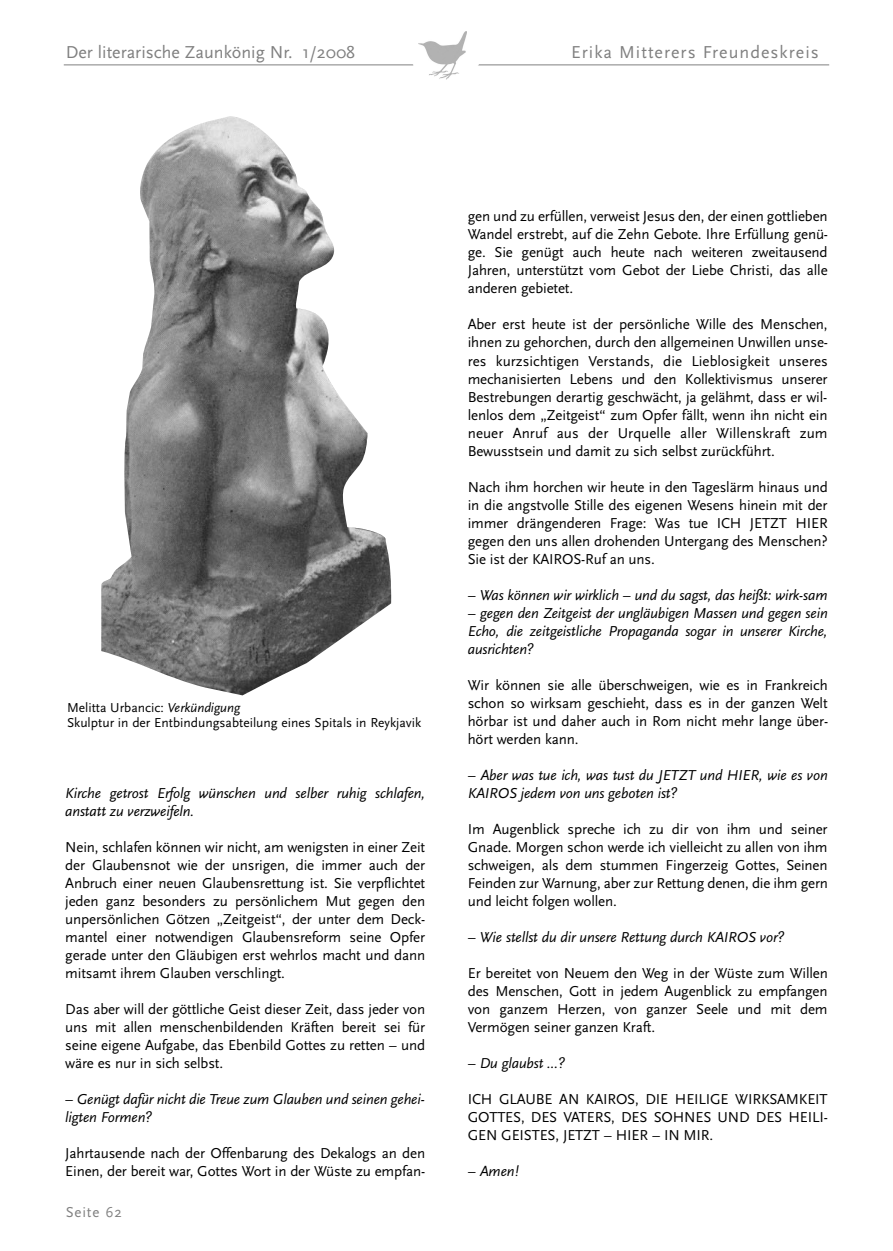
<style>
.page{position:relative;width:893px;height:1251px;background:#fff}
.page>*{position:absolute;margin:0;border:0;box-sizing:border-box;transform-origin:0 0}
.t1{font:18px "Scala Sans";color:#808080}
.t2{font:18px "Scala Sans";letter-spacing:.055em;color:#808080}
.t3{font:15px/18px "Scala Sans";letter-spacing:-.01em;color:#000;text-align:justify}
.t4{font:italic 15px/18px "Scala Sans";letter-spacing:-.01em;color:#000}
.t5{font:15px "Scala Sans";letter-spacing:.055em;color:#808080}
.t6{font:13.5px/15px "Scala Sans";color:#000}
.s1{font-style:italic}
</style>
<div class="page">
<hr style="left:64px;top:65px;width:765px;height:1px;background:#808080">
<div style="left:411px;top:19px;width:69px;height:69px;background:#fff;border-radius:50%"></div>
<img style="left:419px;top:31px;width:47px;height:48px">
<div style="left:411px;top:19px;width:69px;height:69px;border:1px solid #fff;border-radius:50%"></div>
<img style="left:101px;top:116px;width:290px;height:579px">
<p class="t1" style="left:66px;top:41px;width:291px">Der literarische Zaunkönig Nr. 1/2008</p>
<p class="t2" style="left:571px;top:41px;width:249px">Erika Mitterers Freundeskreis</p>
<p class="t6" style="left:67px;top:699px;width:356px">Melitta Urbancic: <span class="s1">Verkündigung<br></span>Skulptur in der Entbindungsabteilung eines Spitals in Reykjavik</p>
<p class="t4" style="left:65px;top:783px;width:361px">Kirche getrost Erfolg wünschen und selber ruhig schlafen, anstatt zu verzweifeln.</p>
<p class="t3" style="left:65px;top:837px;width:361px">Nein, schlafen können wir nicht, am wenigsten in einer Zeit der Glaubensnot wie der unsrigen, die immer auch der Anbruch einer neuen Glaubensrettung ist. Sie verpflichtet jeden ganz besonders zu persönlichem Mut gegen den unpersönlichen Götzen „Zeitgeist“, der unter dem Deck&shy;mantel einer notwendigen Glaubensreform seine Opfer gerade unter den Gläubigen erst wehrlos macht und dann mitsamt ihrem Glauben verschlingt.</p>
<p class="t3" style="left:65px;top:999px;width:361px">Das aber will der göttliche Geist dieser Zeit, dass jeder von uns mit allen menschenbildenden Kräften bereit sei für seine eigene Aufgabe, das Ebenbild Gottes zu retten – und wäre es nur in sich selbst.</p>
<p class="t4" style="left:65px;top:1089px;width:361px">– Genügt dafür nicht die Treue zum Glauben und seinen gehei&shy;ligten Formen?</p>
<p class="t3" style="left:65px;top:1143px;width:361px">Jahrtausende nach der Offenbarung des Dekalogs an den<br>Einen, der bereit war, Gottes Wort in der Wüste zu empfan-</p>
<p class="t5" style="left:66px;top:1202px;width:58px">Seite 62</p>
<p class="t3" style="left:468px;top:207px;width:362px">gen und zu erfüllen, verweist Jesus den, der einen gottlieben Wandel erstrebt, auf die Zehn Gebote. Ihre Erfüllung genü&shy;ge. Sie genügt auch heute nach weiteren zweitausend Jahren, unterstützt vom Gebot der Liebe Christi, das alle anderen gebietet.</p>
<p class="t3" style="left:468px;top:315px;width:362px">Aber erst heute ist der persönliche Wille des Menschen, ihnen zu gehorchen, durch den allgemeinen Unwillen unse&shy;res kurzsichtigen Verstands, die Lieblosigkeit unseres mechanisierten Lebens und den Kollektivismus unserer Bestrebungen derartig geschwächt, ja gelähmt, dass er wil&shy;lenlos dem „Zeitgeist“ zum Opfer fällt, wenn ihn nicht ein neuer Anruf aus der Urquelle aller Willenskraft zum Bewusstsein und damit zu sich selbst zurückführt.</p>
<p class="t3" style="left:468px;top:477px;width:362px">Nach ihm horchen wir heute in den Tageslärm hinaus und in die angstvolle Stille des eigenen Wesens hinein mit der immer drängenderen Frage: Was tue ICH JETZT HIER gegen den uns allen drohenden Untergang des Menschen?<br>Sie ist der KAIROS-Ruf an uns.</p>
<p class="t4" style="left:468px;top:585px;width:361px">– Was können wir wirklich – und du sagst, das heißt: wirk-sam</p>
<p class="t4" style="left:468px;top:603px;width:361px;text-align:justify">– gegen den Zeitgeist der ungläubigen Massen und gegen sein Echo, die zeitgeistliche Propaganda sogar in unserer Kirche, ausrichten?</p>
<p class="t3" style="left:468px;top:675px;width:362px">Wir können sie alle überschweigen, wie es in Frankreich schon so wirksam geschieht, dass es in der ganzen Welt hörbar ist und daher auch in Rom nicht mehr lange über&shy;hört werden kann.</p>
<p class="t4" style="left:468px;top:765px;width:361px">– Aber was tue ich, was tust du JETZT und HIER, wie es von<br>KAIROS jedem von uns geboten ist?</p>
<p class="t3" style="left:468px;top:819px;width:362px">Im Augenblick spreche ich zu dir von ihm und seiner Gnade. Morgen schon werde ich vielleicht zu allen von ihm schweigen, als dem stummen Fingerzeig Gottes, Seinen Feinden zur Warnung, aber zur Rettung denen, die ihm gern und leicht folgen wollen.</p>
<p class="t4" style="left:468px;top:927px;width:318px">– Wie stellst du dir unsere Rettung durch KAIROS vor?</p>
<p class="t3" style="left:468px;top:963px;width:362px">Er bereitet von Neuem den Weg in der Wüste zum Willen des Menschen, Gott in jedem Augenblick zu empfangen von ganzem Herzen, von ganzer Seele und mit dem Vermögen seiner ganzen Kraft.</p>
<p class="t4" style="left:468px;top:1053px;width:99px">– Du glaubst ...?</p>
<p class="t3" style="left:468px;top:1089px;width:362px">ICH GLAUBE AN KAIROS, DIE HEILIGE WIRKSAMKEIT GOTTES, DES VATERS, DES SOHNES UND DES HEILI-GEN GEISTES, JETZT – HIER – IN MIR.</p>
<p class="t4" style="left:468px;top:1161px;width:52px">– Amen!</p>
</div>
